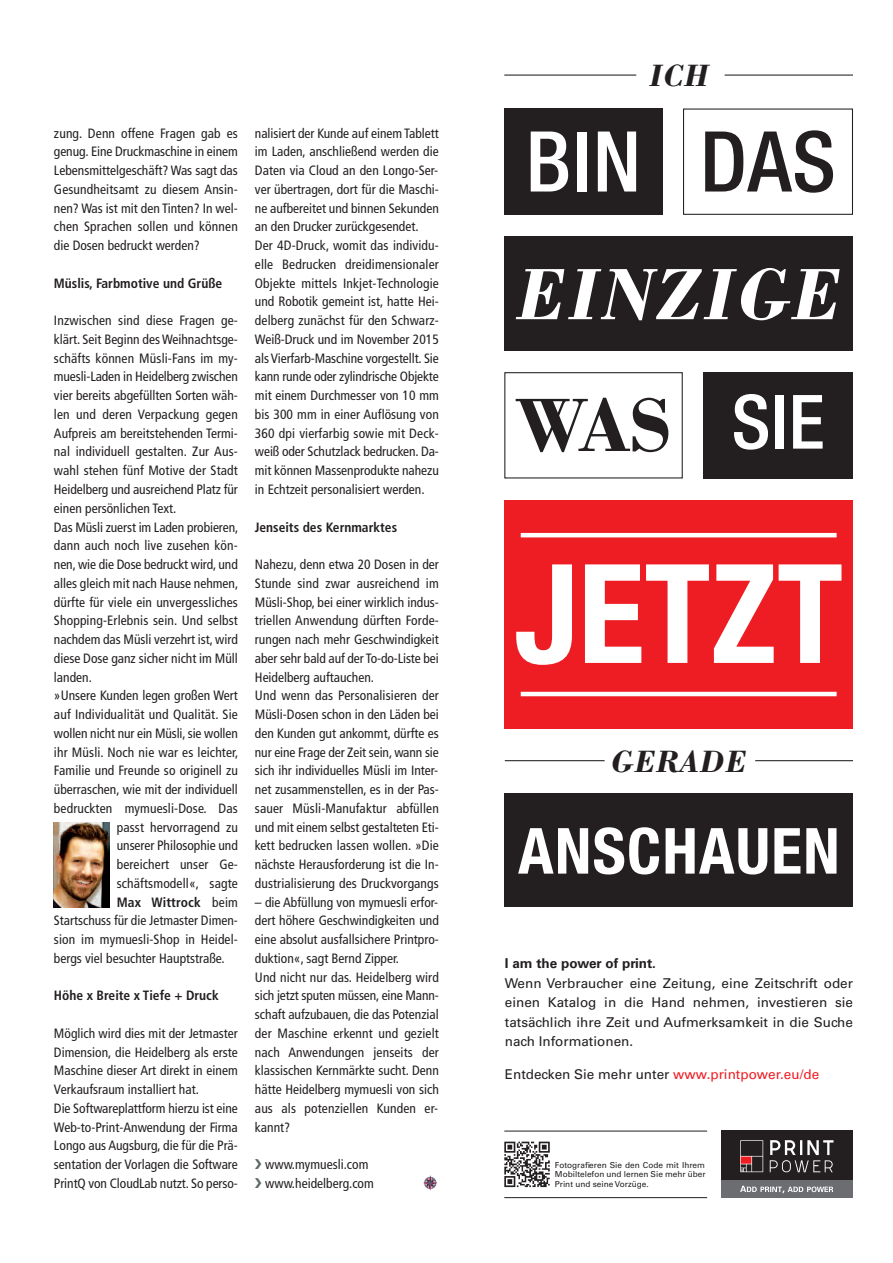
<style>
.page{position:relative;width:893px;height:1263px;background:#fff}
.page>*{position:absolute;margin:0;border:0;box-sizing:border-box;transform-origin:0 0}
.t1{font:700 condensed 137.85px "Helvetica Neue";color:#fff}
.t2{font:500 condensed 84px "Helvetica Neue";color:#fff}
.t3{font:500 condensed 84px "Helvetica Neue";color:#231f20}
.t4{font:700 78px "Bodoni";color:#231f20}
.t5{font:italic 700 75px "Bodoni";letter-spacing:.01em;color:#fff}
.t6{font:500 condensed 75px "Helvetica Neue";color:#fff}
.t7{font:700 condensed 63.6px "Helvetica Neue";letter-spacing:.02em;color:#fff}
.t8{font:italic 700 31.8px "Bodoni";letter-spacing:.02em;color:#231f20}
.t9{font:condensed 13.5px/18.8px "Frutiger";color:#231f20}
.t10{font:13.5px/19.5px "Univers";color:#231f20;text-align:justify}
.t11{font:700 condensed 13.5px "Frutiger";color:#231f20}
.t12{font:700 13.5px "Univers";color:#231f20}
.t13{font:8.25px/9.8px "Univers";color:#231f20;text-align:justify}
.s1{font-weight:400}
.s2{color:#ee1d23}
</style>
<div class="page">
<img style="left:54px;top:822px;width:55px;height:85px">
<svg style="left:423px;top:1175px;width:13px;height:16px"></svg>
<svg style="left:431px;top:1177px;width:7px;height:9px"></svg>
<hr style="left:504px;top:1131px;width:203px;height:1px;background:#231f20">
<hr style="left:504px;top:1197px;width:203px;height:1px;background:#231f20">
<div style="left:721px;top:1131px;width:132px;height:50px;background:#231f20"></div>
<div style="left:721px;top:1181px;width:132px;height:17px;background:#6c6d71"></div>
<svg style="left:770px;top:1140px;width:63px;height:32px"></svg>
<svg style="left:740px;top:1140px;width:23px;height:32px"></svg>
<svg style="left:740px;top:1186px;width:93px;height:7px"></svg>
<div style="left:504px;top:109px;width:158px;height:106px;background:#231f20"></div>
<div style="left:504px;top:372px;width:179px;height:106px;border:1px solid #231f20"></div>
<div style="left:683px;top:109px;width:170px;height:106px;border:1px solid #231f20"></div>
<div style="left:703px;top:372px;width:150px;height:106px;background:#231f20"></div>
<div style="left:504px;top:236px;width:349px;height:115px;background:#231f20"></div>
<div style="left:504px;top:500px;width:349px;height:228px;background:#ee1d23"></div>
<div style="left:505px;top:793px;width:348px;height:114px;background:#231f20"></div>
<hr style="left:504px;top:75px;width:132px;height:1px;background:#231f20">
<hr style="left:505px;top:760px;width:100px;height:1px;background:#231f20">
<hr style="left:725px;top:75px;width:128px;height:1px;background:#231f20">
<hr style="left:755px;top:760px;width:98px;height:1px;background:#231f20">
<hr style="left:521px;top:533px;width:316px;height:4px;background:#fff">
<hr style="left:521px;top:692px;width:316px;height:4px;background:#fff">
<svg style="left:504px;top:1141px;width:46px;height:46px"></svg>
<p class="t9" style="left:54px;top:125px;width:185px;text-align:justify">zung. Denn offene Fragen gab es genug. Eine Druckmaschine in einem Lebensmittelgeschäft? Was sagt das Gesundheitsamt zu diesem Ansin&shy;nen? Was ist mit den Tinten? In wel&shy;chen Sprachen sollen und können die Dosen bedruckt werden?</p>
<p class="t11" style="left:54px;top:278px;width:170px">Müslis, Farbmotive und Grüße</p>
<p class="t9" style="left:54px;top:312px;width:185px">Inzwischen sind diese Fragen ge-</p>
<p class="t9" style="left:54px;top:331px;width:185px">klärt. Seit Beginn desWeihnachtsge-</p>
<p class="t9" style="left:54px;top:350px;width:185px">schäfts können Müsli-Fans im my-</p>
<p class="t9" style="left:54px;top:368px;width:185px">muesli-Laden in Heidelberg zwischen</p>
<p class="t9" style="left:54px;top:387px;width:185px">vier bereits abgefüllten Sorten wäh-</p>
<p class="t9" style="left:54px;top:406px;width:185px">len und deren Verpackung gegen</p>
<p class="t9" style="left:54px;top:425px;width:185px">Aufpreis am bereitstehenden Termi-</p>
<p class="t9" style="left:54px;top:443px;width:185px">nal individuell gestalten. Zur Aus-</p>
<p class="t9" style="left:54px;top:462px;width:185px">wahl stehen fünf Motive der Stadt</p>
<p class="t9" style="left:54px;top:481px;width:185px">Heidelberg und ausreichend Platz für</p>
<p class="t9" style="left:54px;top:500px;width:124px">einen persönlichen Text.</p>
<p class="t9" style="left:54px;top:518px;width:186px">Das Müsli zuerst im Laden probieren,</p>
<p class="t9" style="left:54px;top:537px;width:185px">dann auch noch live zusehen kön-</p>
<p class="t9" style="left:54px;top:556px;width:185px">nen, wie die Dose bedruckt wird, und</p>
<p class="t9" style="left:54px;top:575px;width:186px">alles gleich mit nach Hause nehmen,</p>
<p class="t9" style="left:54px;top:593px;width:185px">dürfte für viele ein unvergessliches</p>
<p class="t9" style="left:54px;top:612px;width:185px">Shopping-Erlebnis sein. Und selbst</p>
<p class="t9" style="left:54px;top:631px;width:185px">nachdem das Müsli verzehrt ist, wird</p>
<p class="t9" style="left:54px;top:650px;width:185px">diese Dose ganz sicher nicht im Müll</p>
<p class="t9" style="left:54px;top:668px;width:39px">landen.</p>
<p class="t9" style="left:54px;top:687px;width:185px">»Unsere Kunden legen großen Wert</p>
<p class="t9" style="left:54px;top:706px;width:185px">auf Individualität und Qualität. Sie</p>
<p class="t9" style="left:54px;top:725px;width:185px">wollen nicht nur ein Müsli, sie wollen</p>
<p class="t9" style="left:54px;top:743px;width:186px">ihr Müsli. Noch nie war es leichter,</p>
<p class="t9" style="left:54px;top:762px;width:185px">Familie und Freunde so originell zu</p>
<p class="t9" style="left:54px;top:781px;width:185px">überraschen, wie mit der individuell</p>
<p class="t9" style="left:54px;top:800px;width:185px">bedruckten mymuesli-Dose. Das</p>
<p class="t9" style="left:117px;top:818px;width:123px">passt hervorragend zu</p>
<p class="t9" style="left:117px;top:837px;width:123px">unserer Philosophie und</p>
<p class="t9" style="left:117px;top:856px;width:123px">bereichert unser Ge-</p>
<p class="t9" style="left:117px;top:875px;width:123px">schäftsmodell«, sagte</p>
<p class="t11" style="left:117px;top:896px;width:123px">Max Wittrock <span class="s1">beim</span></p>
<p class="t9" style="left:54px;top:912px;width:185px">Startschuss für die Jetmaster Dimen-</p>
<p class="t9" style="left:54px;top:931px;width:185px">sion im mymuesli-Shop in Heidel-</p>
<p class="t9" style="left:54px;top:950px;width:172px">bergs viel besuchter Hauptstraße.</p>
<p class="t11" style="left:54px;top:990px;width:166px">Höhe x Breite x Tiefe + Druck</p>
<p class="t9" style="left:54px;top:1025px;width:185px">Möglich wird dies mit der Jetmaster Dimension, die Heidelberg als erste Maschine dieser Art direkt in einem Verkaufsraum installiert hat.<br>Die Softwareplattform hierzu ist eine Web-to-Print-Anwendung der Firma Longo aus Augsburg, die für die Prä&shy;sentation der Vorlagen die Software PrintQ von CloudLab nutzt. So perso-</p>
<p class="t9" style="left:255px;top:125px;width:185px">nalisiert der Kunde auf einem Tablett im Laden, anschließend werden die Daten via Cloud an den Longo-Ser&shy;ver übertragen, dort für die Maschi&shy;ne aufbereitet und binnen Sekunden an den Drucker zurückgesendet.<br>Der 4D-Druck, womit das individu&shy;elle Bedrucken dreidimensionaler Objekte mittels Inkjet-Technologie und Robotik gemeint ist, hatte Hei&shy;delberg zunächst für den Schwarz-Weiß-Druck und im November 2015 als Vierfarb-Maschine vorgestellt. Sie kann runde oder zylindrische Objekte mit einem Durchmesser von 10 mm bis 300 mm in einer Auflösung von 360 dpi vierfarbig sowie mit Deck&shy;weiß oder Schutzlack bedrucken. Da&shy;mit können Massenprodukte nahezu in Echtzeit personalisiert werden.</p>
<p class="t11" style="left:255px;top:521px;width:144px">Jenseits des Kernmarktes</p>
<p class="t9" style="left:255px;top:556px;width:185px">Nahezu, denn etwa 20 Dosen in der Stunde sind zwar ausreichend im Müsli-Shop, bei einer wirklich indus&shy;triellen Anwendung dürften Forde&shy;rungen nach mehr Geschwindigkeit aber sehr bald auf der To-do-Liste bei Heidelberg auftauchen.<br>Und wenn das Personalisieren der Müsli-Dosen schon in den Läden bei den Kunden gut ankommt, dürfte es nur eine Frage der Zeit sein, wann sie sich ihr individuelles Müsli im Inter&shy;net zusammenstellen, es in der Pas&shy;sauer Müsli-Manufaktur abfüllen und mit einem selbst gestalteten Eti&shy;kett bedrucken lassen wollen. »Die nächste Herausforderung ist die In&shy;dustrialisierung des Druckvorgangs</p>
<p class="t9" style="left:255px;top:893px;width:185px">– die Abfüllung von mymuesli erfor&shy;dert höhere Geschwindigkeiten und eine absolut ausfallsichere Printpro&shy;duktion«, sagt Bernd Zipper.<br>Und nicht nur das. Heidelberg wird sich jetzt sputen müssen, eine Mann&shy;schaft aufzubauen, die das Potenzial der Maschine erkennt und gezielt nach Anwendungen jenseits der klassischen Kernmärkte sucht. Denn hätte Heidelberg mymuesli von sich aus als potenziellen Kunden er&shy;kannt?</p>
<p class="t9" style="left:265px;top:1156px;width:110px">www.mymuesli.com www.heidelberg.com</p>
<h3 class="t8" style="left:649px;top:57px;width:62px">ICH</h3>
<h2 class="t2" style="left:526px;top:132px;width:117px">BIN</h2>
<h2 class="t3" style="left:700px;top:132px;width:137px">DAS</h2>
<h3 class="t5" style="left:516px;top:249px;width:327px">EINZIGE</h3>
<h3 class="t4" style="left:515px;top:378px;width:159px">WAS</h3>
<h3 class="t6" style="left:732px;top:395px;width:95px">SIE</h3>
<h1 class="t1" style="left:514px;top:564px;width:330px">JETZT</h1>
<h3 class="t8" style="left:611px;top:742px;width:137px">GERADE</h3>
<h3 class="t7" style="left:518px;top:828px;width:323px">ANSCHAUEN</h3>
<p class="t12" style="left:505px;top:959px;width:153px">I am the power of print.</p>
<p class="t10" style="left:505px;top:975px;width:350px">Wenn Verbraucher eine Zeitung, eine Zeitschrift oder einen Katalog in die Hand nehmen, investieren sie tatsächlich ihre Zeit und Aufmerksamkeit in die Suche nach Informationen.</p>
<p class="t10" style="left:505px;top:1066px;width:316px">Entdecken Sie mehr unter <span class="s2">www.printpower.eu/de</span></p>
<p class="t13" style="left:555px;top:1160px;width:152px">Fotografieren Sie den Code mit Ihrem Mobiltelefon und lernen Sie mehr über Print und seine Vorzüge.</p>
</div>
